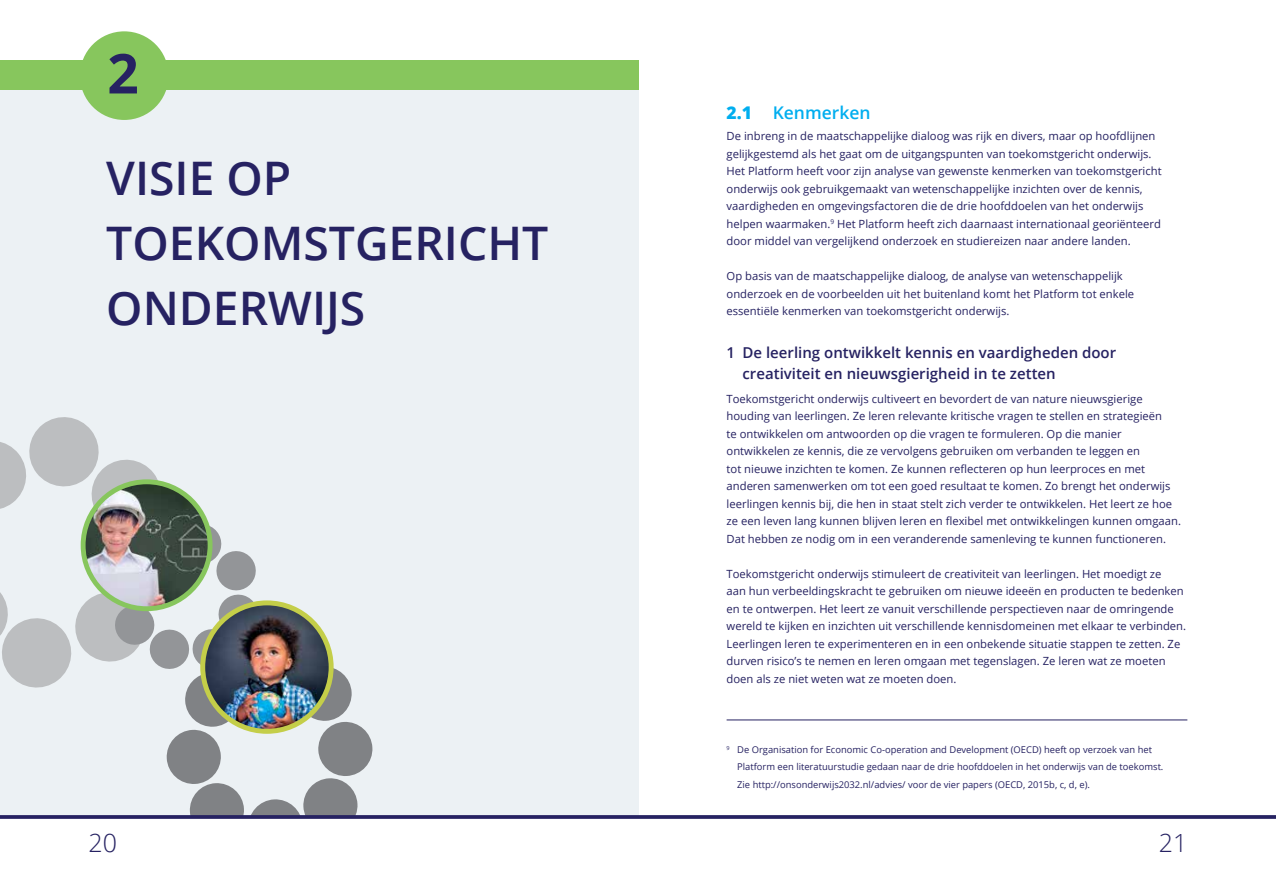
<style>
.page{position:relative;width:1276px;height:886px;background:#fff}
.page>*{position:absolute;margin:0;border:0;box-sizing:border-box;transform-origin:0 0}
.t1{font:700 55px "Open Sans";color:#262262}
.t2{font:600 46.25px/65px "Open Sans";color:#262262}
.t3{font:300 25px "Open Sans";color:#262262}
.t4{font:600 17.5px "Open Sans";color:#00aeef}
.t5{font:600 15px/21.2px "Open Sans";color:#262262}
.t6{font:11.25px/17.5px "Open Sans";color:#262262}
.t7{font:9.38px/17.5px "Open Sans";color:#262262}
.s1{font-weight:800}
</style>
<div class="page">
<div style="left:0;top:79px;width:638px;height:738px;background:#ecf1f4"></div>
<div style="left:0;top:60px;width:638px;height:30px;background:#87c65d"></div>
<div style="left:80px;top:31px;width:89px;height:89px;background:#87c65d;border-radius:50%"></div>
<hr style="left:726px;top:720px;width:461px;height:1px;background:#262262">
<svg style="left:0;top:417px;width:373px;height:398px"></svg>
<svg style="left:0;top:815px;width:1276px;height:4px;background:#322e6a"></svg>
<img style="left:203px;top:603px;width:128px;height:128px;border-radius:64px">
<div style="left:200px;top:600px;width:134px;height:134px;border:5px solid #c4ce49;border-radius:50%"></div>
<img style="left:83px;top:482px;width:127px;height:127px;border-radius:63px">
<div style="left:81px;top:479px;width:131px;height:132px;border:5px solid #87c65d;border-radius:50%"></div>
<h1 class="t1" style="left:107px;top:35px;width:33px">2</h1>
<h2 class="t2" style="left:106px;top:145px;width:443px">Visie op toekomstgericht onderwijs</h2>
<h3 class="t4" style="left:726px;top:100px;width:145px"><span class="s1">2.1</span> Kenmerken</h3>
<p class="t6" style="left:726px;top:127px;width:436px">De inbreng in de maatschappelijke dialoog was rijk en divers, maar op hoofdlijnen gelijkgestemd als het gaat om de uitgangspunten van toekomstgericht onderwijs.<br>Het Platform heeft voor zijn analyse van gewenste kenmerken van toekomstgericht onderwijs ook gebruikgemaakt van wetenschappelijke inzichten over de kennis, vaardigheden en omgevingsfactoren die de drie hoofddoelen van het onderwijs helpen waarmaken.<sup>9</sup> Het Platform heeft zich daarnaast internationaal georiënteerd door middel van vergelijkend onderzoek en studiereizen naar andere landen.</p>
<p class="t6" style="left:726px;top:267px;width:409px">Op basis van de maatschappelijke dialoog, de analyse van wetenschappelijk onderzoek en de voorbeelden uit het buitenland komt het Platform tot enkele essentiële kenmerken van toekomstgericht onderwijs.</p>
<h3 class="t5" style="left:742px;top:341px;width:375px;text-indent:-16px">1 De leerling ontwikkelt kennis en vaardigheden door creativiteit en nieuwsgierigheid in te zetten</h3>
<p class="t6" style="left:726px;top:389px;width:456px">Toekomstgericht onderwijs cultiveert en bevordert de van nature nieuwsgierige houding van leerlingen. Ze leren relevante kritische vragen te stellen en strategieën<br>te ontwikkelen om antwoorden op die vragen te formuleren. Op die manier ontwikkelen ze kennis, die ze vervolgens gebruiken om verbanden te leggen en<br>tot nieuwe inzichten te komen. Ze kunnen reflecteren op hun leerproces en met anderen samenwerken om tot een goed resultaat te komen. Zo brengt het onderwijs leerlingen kennis bij, die hen in staat stelt zich verder te ontwikkelen. Het leert ze hoe ze een leven lang kunnen blijven leren en flexibel met ontwikkelingen kunnen omgaan.<br>Dat hebben ze nodig om in een veranderende samenleving te kunnen functioneren.</p>
<p class="t6" style="left:726px;top:564px;width:461px">Toekomstgericht onderwijs stimuleert de creativiteit van leerlingen. Het moedigt ze<br>aan hun verbeeldingskracht te gebruiken om nieuwe ideeën en producten te bedenken en te ontwerpen. Het leert ze vanuit verschillende perspectieven naar de omringende wereld te kijken en inzichten uit verschillende kennisdomeinen met elkaar te verbinden.<br>Leerlingen leren te experimenteren en in een onbekende situatie stappen te zetten. Ze durven risico’s te nemen en leren omgaan met tegenslagen. Ze leren wat ze moeten doen als ze niet weten wat ze moeten doen.</p>
<p class="t7" style="left:737px;top:740px;width:428px;text-indent:-11px"><sup>9</sup> De Organisation for Economic Co-operation and Development (OECD) heeft op verzoek van het<br>Platform een literatuurstudie gedaan naar de drie hoofddoelen in het onderwijs van de toekomst.<br>Zie http://onsonderwijs2032.nl/advies/ voor de vier papers (OECD, 2015b, c, d, e).</p>
<h3 class="t3" style="left:89px;top:826px;width:30px">20</h3>
<h3 class="t3" style="left:1158px;top:826px;width:30px">21</h3>
</div>
